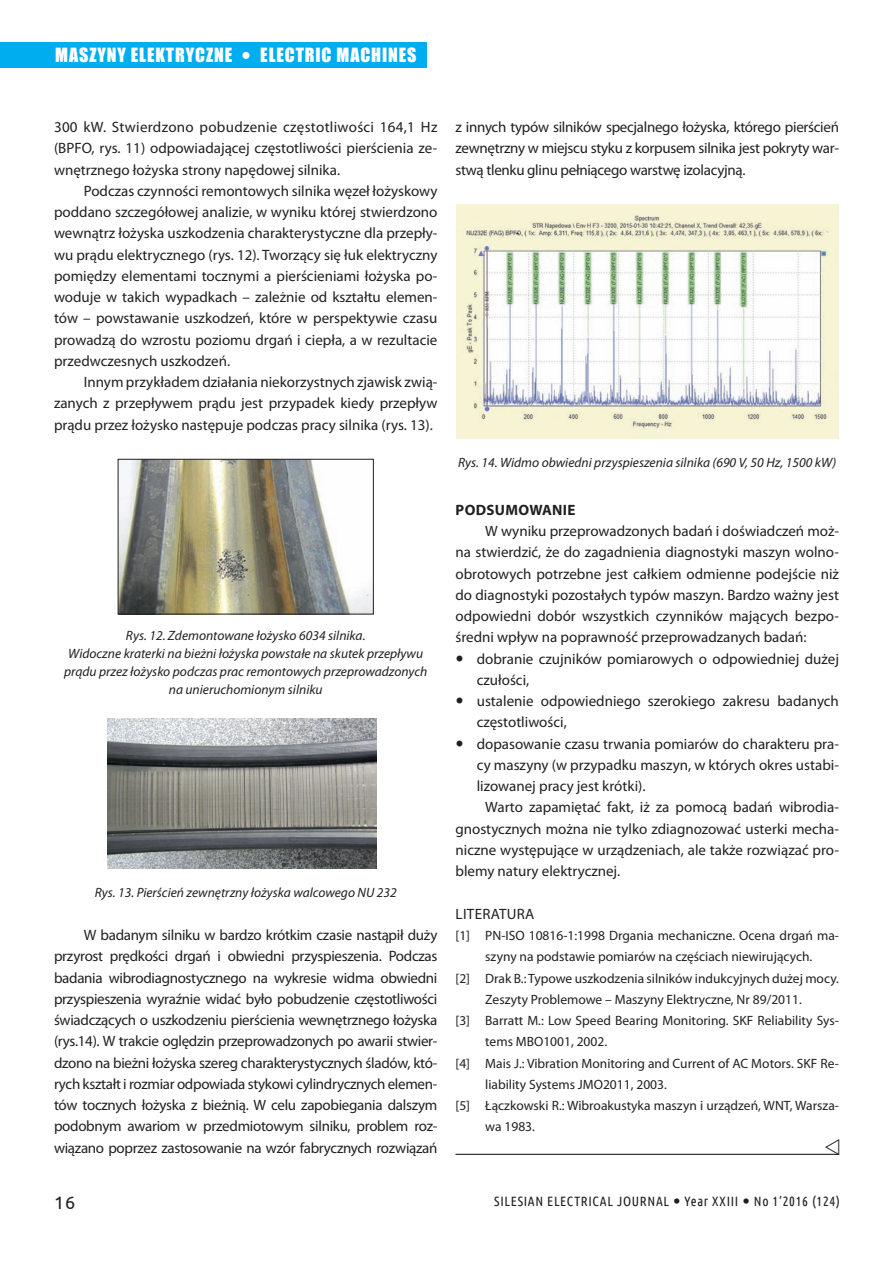
<style>
.page{position:relative;width:893px;height:1263px;background:#fff}
.page>*{position:absolute;margin:0;border:0;box-sizing:border-box;transform-origin:0 0}
.t1{font:18px "Impact";letter-spacing:.05em;color:#fff}
.t2{font:18px "Ubuntu";color:#231f20}
.t3{font:15px/21.3px "Myriad Pro";color:#231f20;text-align:justify}
.t4{font:700 15px "Myriad Pro";letter-spacing:.02em;color:#231f20}
.t5{font:13.5px "Myriad Pro";color:#231f20}
.t6{font:italic 13.5px/18px "Myriad Pro";color:#231f20;text-align:center}
.t7{font:13.5px "Ubuntu Condensed";letter-spacing:.05em;color:#231f20}
</style>
<div class="page">
<div style="left:0;top:42px;width:427px;height:26px;background:#00aeef"></div>
<img style="left:120px;top:461px;width:252px;height:151px">
<div style="left:118px;top:459px;width:256px;height:155px;border:1px solid #231f20"></div>
<img style="left:108px;top:718px;width:268px;height:151px">
<img style="left:456px;top:205px;width:383px;height:234px">
<hr style="left:455px;top:1154px;width:384px;height:1px;background:#231f20">
<svg style="left:825px;top:1153px;width:14px;height:2px"></svg>
<p class="t1" style="left:54px;top:41px;width:163px">ELEKTROENERGET KA</p>
<p class="t1" style="left:55px;top:41px;width:350px">MASZYNY ELEKTRYCZNE POWER ENGINEERING</p>
<p class="t1" style="left:260px;top:41px;width:158px">ELECTRIC MACHINES</p>
<p class="t3" style="left:54px;top:116px;width:385px">300 kW. Stwierdzono pobudzenie częstotliwości 164,1 Hz (BPFO, rys. 11) odpowiadającej częstotliwości pierścienia ze&shy;wnętrznego łożyska strony napędowej silnika.</p>
<p class="t3" style="left:54px;top:180px;width:385px;text-indent:30px">Podczas czynności remontowych silnika węzeł łożyskowy poddano szczegółowej analizie, w wyniku której stwierdzono wewnątrz łożyska uszkodzenia charakterystyczne dla przepły&shy;wu prądu elektrycznego (rys. 12). Tworzący się łuk elektryczny pomiędzy elementami tocznymi a pierścieniami łożyska po&shy;woduje w takich wypadkach – zależnie od kształtu elemen&shy;tów – powstawanie uszkodzeń, które w perspektywie czasu prowadzą do wzrostu poziomu drgań i ciepła, a w rezultacie przedwczesnych uszkodzeń.</p>
<p class="t3" style="left:54px;top:371px;width:385px;text-indent:30px">Innym przykładem działania niekorzystnych zjawisk zwią&shy;zanych z przepływem prądu jest przypadek kiedy przepływ prądu przez łożysko następuje podczas pracy silnika (rys. 13).</p>
<p class="t6" style="left:64px;top:626px;width:365px">Rys. 12. Zdemontowane łożysko 6034 silnika.<br>Widoczne kraterki na bieżni łożyska powstałe na skutek przepływu prądu przez łożysko podczas prac remontowych przeprowadzonych na unieruchomionym silniku</p>
<p class="t6" style="left:95px;top:883px;width:304px">Rys. 13. Pierścień zewnętrzny łożyska walcowego NU 232</p>
<p class="t3" style="left:54px;top:924px;width:385px;text-indent:30px">W badanym silniku w bardzo krótkim czasie nastąpił duży przyrost prędkości drgań i obwiedni przyspieszenia. Podczas badania wibrodiagnostycznego na wykresie widma obwiedni przyspieszenia wyraźnie widać było pobudzenie częstotliwości świadczących o uszkodzeniu pierścienia wewnętrznego łożyska (rys.14). W trakcie oględzin przeprowadzonych po awarii stwier&shy;dzono na bieżni łożyska szereg charakterystycznych śladów, któ&shy;rych kształt i rozmiar odpowiada stykowi cylindrycznych elemen&shy;tów tocznych łożyska z bieżnią. W celu zapobiegania dalszym podobnym awariom w przedmiotowym silniku, problem roz&shy;wiązano poprzez zastosowanie na wzór fabrycznych rozwiązań</p>
<p class="t3" style="left:455px;top:116px;width:385px">z innych typów silników specjalnego łożyska, którego pierścień zewnętrzny w miejscu styku z korpusem silnika jest pokryty war&shy;stwą tlenku glinu pełniącego warstwę izolacyjną.</p>
<p class="t6" style="left:458px;top:453px;width:380px">Rys. 14. Widmo obwiedni przyspieszenia silnika (690 V, 50 Hz, 1500 kW)</p>
<p class="t4" style="left:456px;top:500px;width:120px">PODSUMOWANIE</p>
<p class="t3" style="left:455px;top:520px;width:385px;text-indent:30px">W wyniku przeprowadzonych badań i doświadczeń moż&shy;na stwierdzić, że do zagadnienia diagnostyki maszyn wolno&shy;obrotowych potrzebne jest całkiem odmienne podejście niż do diagnostyki pozostałych typów maszyn. Bardzo ważny jest odpowiedni dobór wszystkich czynników mających bezpo&shy;średni wpływ na poprawność przeprowadzanych badań:</p>
<p class="t3" style="left:477px;top:648px;width:364px">dobranie czujników pomiarowych o odpowiedniej dużej</p>
<p class="t3" style="left:477px;top:669px;width:54px">czułości,</p>
<p class="t3" style="left:477px;top:690px;width:364px">ustalenie odpowiedniego szerokiego zakresu badanych</p>
<p class="t3" style="left:477px;top:711px;width:92px">częstotliwości,</p>
<p class="t3" style="left:477px;top:733px;width:364px">dopasowanie czasu trwania pomiarów do charakteru pra-</p>
<p class="t3" style="left:477px;top:754px;width:364px">cy maszyny (w przypadku maszyn, w których okres ustabi-</p>
<p class="t3" style="left:477px;top:775px;width:170px">lizowanej pracy jest krótki).</p>
<p class="t3" style="left:485px;top:796px;width:355px">Warto zapamiętać fakt, iż za pomocą badań wibrodia-</p>
<p class="t3" style="left:455px;top:818px;width:385px">gnostycznych można nie tylko zdiagnozować usterki mecha-</p>
<p class="t3" style="left:455px;top:839px;width:385px">niczne występujące w urządzeniach, ale także rozwiązać pro-</p>
<p class="t3" style="left:455px;top:860px;width:166px">blemy natury elektrycznej.</p>
<p class="t3" style="left:456px;top:903px;width:5px">Literatura</p>
<p class="t5" style="left:455px;top:927px;width:385px">[1] PN-ISO 10816-1:1998 Drgania mechaniczne. Ocena drgań ma-</p>
<p class="t5" style="left:485px;top:948px;width:329px">szyny na podstawie pomiarów na częściach niewirujących.</p>
<p class="t5" style="left:455px;top:970px;width:385px">[2] Drak B.: Typowe uszkodzenia silników indukcyjnych dużej mocy.</p>
<p class="t5" style="left:485px;top:991px;width:318px">Zeszyty Problemowe – Maszyny Elektryczne, Nr 89/2011.</p>
<p class="t5" style="left:455px;top:1012px;width:385px">[3] Barratt M.: Low Speed Bearing Monitoring. SKF Reliability Sys-</p>
<p class="t5" style="left:485px;top:1033px;width:123px">tems MBO1001, 2002.</p>
<p class="t5" style="left:455px;top:1055px;width:385px">[4] Mais J.: Vibration Monitoring and Current of AC Motors. SKF Re-</p>
<p class="t5" style="left:485px;top:1076px;width:183px">liability Systems JMO2011, 2003.</p>
<p class="t5" style="left:455px;top:1097px;width:385px">[5] Łączkowski R.: Wibroakustyka maszyn i urządzeń, WNT, Warsza-</p>
<p class="t5" style="left:485px;top:1118px;width:51px">wa 1983.</p>
<p class="t2" style="left:54px;top:1192px;width:23px">16</p>
<p class="t7" style="left:494px;top:1192px;width:347px">SILESIAN ELECTRICAL JOURNAL Year XXIII No 1’2016 (124)</p>
</div>
